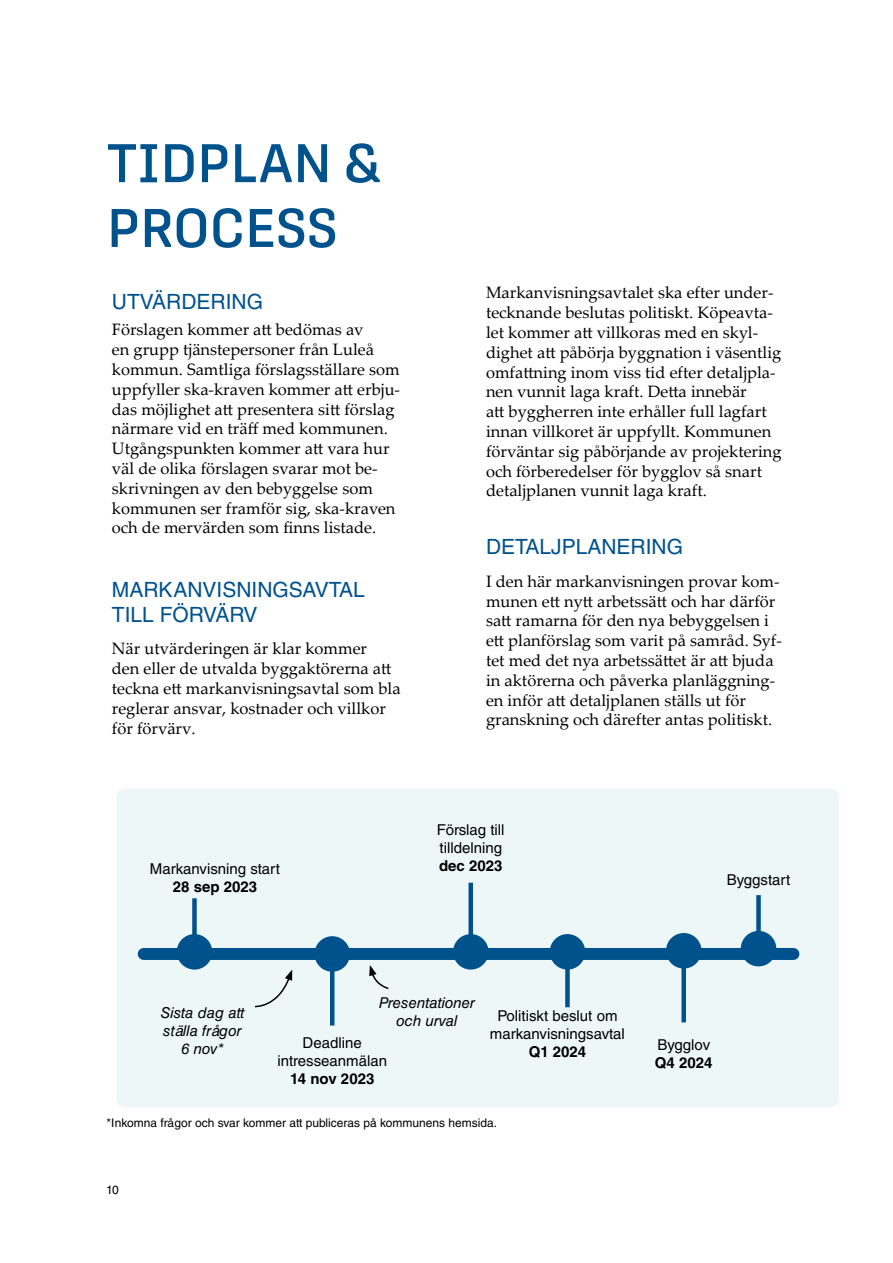
<style>
.page{position:relative;width:893px;height:1263px;background:#fff}
.page>*{position:absolute;margin:0;border:0;box-sizing:border-box;transform-origin:0 0}
.Rubrik_2{font:500 54px/64.8px "Protipo";color:#00528d}
.Rubrik_3_blå{font:21px "Helvetica LT Std";color:#00528d}
.Brödtext{font:21px "Helvetica LT Std";color:#00528d}
.Brödtext-2{font:16.5px/19.8px "Palatino Linotype";color:#000}
.t1{font:15px/18px "Helvetica LT Std";color:#000}
.t2{font:italic 15px/18px "Helvetica LT Std";color:#000;text-align:center}
.t3{font:700 15px "Helvetica LT Std";color:#000}
.Bildtext{font:12px "Helvetica LT Std";color:#000}
.s1{font-weight:700}
</style>
<div class="page">
<div style="left:117px;top:788px;width:722px;height:319px;background:#eef7f8;border-radius:9px"></div>
<div style="left:144px;top:948px;width:649px;height:12px;background:#00528d"></div>
<div style="left:192px;top:898px;width:5px;height:51px;background:#00528d"></div>
<div style="left:177px;top:934px;width:35px;height:35px;background:#00528d;border-radius:50%"></div>
<hr style="left:330px;top:954px;width:4px;height:71px;background:#00528d">
<div style="left:314px;top:936px;width:36px;height:36px;background:#00528d;border-radius:50%"></div>
<div style="left:681px;top:951px;width:5px;height:71px;background:#00528d"></div>
<div style="left:666px;top:933px;width:35px;height:35px;background:#00528d;border-radius:50%"></div>
<div style="left:756px;top:895px;width:5px;height:50px;background:#00528d"></div>
<div style="left:741px;top:931px;width:35px;height:35px;background:#00528d;border-radius:50%"></div>
<hr style="left:469px;top:883px;width:4px;height:69px;background:#00528d">
<div style="left:453px;top:934px;width:36px;height:35px;background:#00528d;border-radius:50%"></div>
<svg style="left:255px;top:970px;width:37px;height:38px"></svg>
<svg style="left:369px;top:965px;width:20px;height:24px"></svg>
<div style="left:565px;top:953px;width:5px;height:54px;background:#00528d"></div>
<div style="left:550px;top:934px;width:35px;height:35px;background:#00528d;border-radius:50%"></div>
<p class="Rubrik_2" style="left:107px;top:131px;width:277px">TIDPLAN &amp;<br>PROCESS</p>
<p class="Rubrik_3_blå" style="left:112px;top:290px;width:153px">UTVÄRDERING</p>
<p class="Brödtext-2" style="left:112px;top:319px;width:290px">Förslagen kommer att bedömas av<br>en grupp tjänstepersoner från Luleå kommun. Samtliga förslagsställare som uppfyller ska-kraven kommer att erbju&shy;das möjlighet att presentera sitt förslag närmare vid en träff med kommunen.<br>Utgångspunkten kommer att vara hur väl de olika förslagen svarar mot be&shy;skrivningen av den bebyggelse som kommunen ser framför sig, ska-kraven och de mervärden som finns listade.</p>
<p class="Rubrik_3_blå" style="left:112px;top:577px;width:255px">MARKANVISNINGSAVTAL</p>
<p class="Rubrik_3_blå" style="left:112px;top:602px;width:147px">TILL FÖRVÄRV</p>
<p class="Brödtext-2" style="left:112px;top:638px;width:290px">När utvärderingen är klar kommer<br>den eller de utvalda byggaktörerna att teckna ett markanvisningsavtal som bla reglerar ansvar, kostnader och villkor för förvärv.</p>
<p class="t1" style="left:150px;top:860px;width:132px">Markanvisning start</p>
<p class="t3" style="left:173px;top:877px;width:86px">28 sep 2023</p>
<p class="Brödtext-2" style="left:486px;top:282px;width:297px">Markanvisningsavtalet ska efter under&shy;tecknande beslutas politiskt. Köpeavta&shy;let kommer att villkoras med en skyl&shy;dighet att påbörja byggnation i väsentlig omfattning inom viss tid efter detaljpla&shy;nen vunnit laga kraft. Detta innebär<br>att byggherren inte erhåller full lagfart innan villkoret är uppfyllt. Kommunen förväntar sig påbörjande av projektering och förberedelser för bygglov så snart detaljplanen vunnit laga kraft.</p>
<p class="Brödtext" style="left:486px;top:535px;width:199px">DETALJPLANERING</p>
<p class="Brödtext-2" style="left:486px;top:571px;width:297px">I den här markanvisningen provar kom&shy;munen ett nytt arbetssätt och har därför satt ramarna för den nya bebyggelsen i ett planförslag som varit på samråd. Syf&shy;tet med det nya arbetssättet är att bjuda in aktörerna och påverka planläggning&shy;en inför att detaljplanen ställs ut för granskning och därefter antas politiskt.</p>
<p class="t1" style="left:437px;top:821px;width:69px">Förslag till tilldelning <span class="s1">dec 2023</span></p>
<p class="t1" style="left:727px;top:870px;width:65px">Byggstart</p>
<p class="t2" style="left:160px;top:1004px;width:86px">Sista dag att ställa frågor<br>6 nov*</p>
<p class="t2" style="left:379px;top:993px;width:98px">Presentationer</p>
<p class="t2" style="left:397px;top:1011px;width:62px">och urval</p>
<p class="t1" style="left:303px;top:1034px;width:61px">Deadline</p>
<p class="t1" style="left:277px;top:1052px;width:111px">intresseanmälan</p>
<p class="t3" style="left:290px;top:1070px;width:86px">14 nov 2023</p>
<p class="t1" style="left:490px;top:1006px;width:137px;text-align:center">Politiskt beslut om markanvisningsavtal<br><span class="s1">Q1 2024</span></p>
<p class="Bildtext" style="left:107px;top:1115px;width:392px">*Inkomna frågor och svar kommer att publiceras på kommunens hemsida.</p>
<p class="Bildtext" style="left:106px;top:1183px;width:14px">10</p>
<p class="t1" style="left:657px;top:1035px;width:54px">Bygglov</p>
<p class="t3" style="left:655px;top:1053px;width:59px">Q4 2024</p>
</div>
